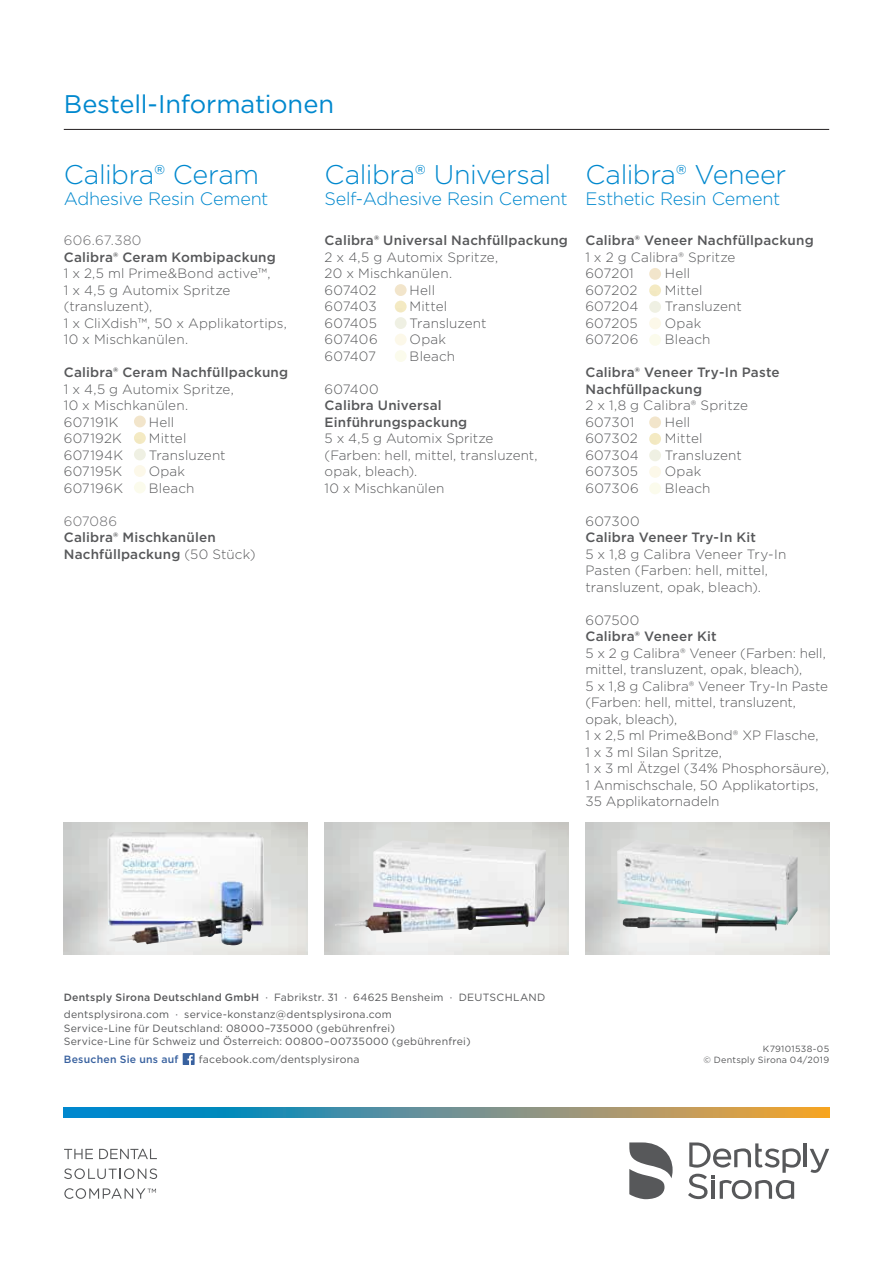
<style>
.page{position:relative;width:893px;height:1263px;background:#fff}
.page>*{position:absolute;margin:0;border:0;box-sizing:border-box;transform-origin:0 0}
.t1{font:300 27px "Gotham";letter-spacing:-.015em;color:#0088ce}
.t2{font:25.5px "Gotham";letter-spacing:-.005em;color:#0088ce}
.t3{font:300 18px "Gotham";letter-spacing:-.015em;color:#0088ce}
.t4{font:300 13.5px/16.5px "Gotham";letter-spacing:.005em;color:#57585a}
.t5{font:500 13.5px/16.5px "Gotham";letter-spacing:.015em;color:#57585a}
.t6{font:300 13.5px "Gotham";letter-spacing:.02em;color:#69696c}
.t7{font:10.5px/17.7px "Gotham";letter-spacing:.025em;color:#57585a}
.t8{font:500 10.5px "Gotham";letter-spacing:.025em;color:#38619f}
.t9{font:9px/10.8px "Gotham";letter-spacing:.03em;color:#57585a;text-align:right}
.s1{font-weight:300}
.s2{font-weight:500}
</style>
<div class="page">
<hr style="left:64px;top:129px;width:765px;height:1px;background:#231f20">
<svg style="left:134px;top:416px;width:12px;height:77px"></svg>
<img style="left:107px;top:832px;width:157px;height:113px">
<img style="left:335px;top:840px;width:211px;height:93px">
<img style="left:617px;top:840px;width:181px;height:93px">
<svg style="left:395px;top:284px;width:12px;height:78px"></svg>
<svg style="left:649px;top:268px;width:12px;height:78px"></svg>
<svg style="left:649px;top:416px;width:12px;height:78px"></svg>
<hr style="left:804px;top:1143px;width:3px;height:24px;background:#57585a">
<svg style="left:810px;top:1149px;width:19px;height:24px"></svg>
<svg style="left:688px;top:1142px;width:113px;height:57px"></svg>
<svg style="left:629px;top:1142px;width:44px;height:57px"></svg>
<svg style="left:64px;top:1149px;width:29px;height:10px"></svg>
<svg style="left:99px;top:1149px;width:58px;height:10px"></svg>
<svg style="left:64px;top:1168px;width:93px;height:11px"></svg>
<svg style="left:64px;top:1188px;width:92px;height:11px"></svg>
<svg style="left:64px;top:1108px;width:765px;height:9px;background:#6a928d"></svg>
<svg style="left:183px;top:1053px;width:12px;height:12px"></svg>
<h2 class="t2" style="left:64px;top:88px;width:272px">Bestell-Informationen</h2>
<h1 class="t1" style="left:64px;top:158px;width:197px">Calibra® Ceram</h1>
<h3 class="t3" style="left:64px;top:187px;width:206px">Adhesive Resin Cement</h3>
<p class="t6" style="left:64px;top:232px;width:79px">606.67.380</p>
<p class="t5" style="left:64px;top:249px;width:214px">Calibra® Ceram Kombipackung</p>
<p class="t4" style="left:64px;top:265px;width:225px">1 x 2,5 ml Prime&amp;Bond active™,<br>1 x 4,5 g Automix Spritze (transluzent),<br>1 x CliXdish™, 50 x Applikatortips,<br>10 x Mischkanülen.</p>
<p class="t5" style="left:64px;top:364px;width:226px">Calibra® Ceram Nachfüllpackung</p>
<p class="t4" style="left:64px;top:380px;width:172px">1 x 4,5 g Automix Spritze,<br>10 x Mischkanülen.<br>607191K</p>
<p class="t4" style="left:149px;top:413px;width:27px">Hell</p>
<p class="t4" style="left:64px;top:430px;width:60px">607192K</p>
<p class="t4" style="left:149px;top:430px;width:39px">Mittel</p>
<p class="t4" style="left:64px;top:446px;width:61px">607194K</p>
<p class="t4" style="left:149px;top:446px;width:78px">Transluzent</p>
<p class="t4" style="left:64px;top:463px;width:60px">607195K</p>
<p class="t4" style="left:149px;top:463px;width:38px">Opak</p>
<p class="t4" style="left:64px;top:479px;width:61px">607196K</p>
<p class="t4" style="left:149px;top:479px;width:47px">Bleach</p>
<p class="t6" style="left:64px;top:512px;width:55px">607086</p>
<p class="t5" style="left:64px;top:529px;width:193px">Calibra® Mischkanülen<br>Nachfüllpackung <span class="s1">(50 Stück)</span></p>
<h1 class="t1" style="left:325px;top:158px;width:228px">Calibra® Universal</h1>
<h3 class="t3" style="left:325px;top:187px;width:244px">Self-Adhesive Resin Cement</h3>
<p class="t5" style="left:325px;top:232px;width:245px">Calibra® Universal Nachfüllpackung</p>
<p class="t4" style="left:325px;top:248px;width:175px">2 x 4,5 g Automix Spritze,<br>20 x Mischkanülen.<br>607402</p>
<p class="t4" style="left:410px;top:281px;width:27px">Hell</p>
<p class="t4" style="left:325px;top:298px;width:54px">607403</p>
<p class="t4" style="left:410px;top:298px;width:39px">Mittel</p>
<p class="t4" style="left:325px;top:314px;width:54px">607405</p>
<p class="t4" style="left:410px;top:314px;width:78px">Transluzent</p>
<p class="t4" style="left:325px;top:331px;width:55px">607406</p>
<p class="t4" style="left:410px;top:331px;width:38px">Opak</p>
<p class="t4" style="left:325px;top:347px;width:53px">607407</p>
<p class="t4" style="left:410px;top:347px;width:47px">Bleach</p>
<p class="t4" style="left:325px;top:380px;width:55px">607400</p>
<p class="t5" style="left:325px;top:397px;width:144px">Calibra Universal<br>Einführungspackung</p>
<p class="t4" style="left:325px;top:430px;width:214px">5 x 4,5 g Automix Spritze (Farben: hell, mittel, transluzent, opak, bleach).<br>10 x Mischkanülen</p>
<h1 class="t1" style="left:585px;top:158px;width:202px">Calibra® Veneer</h1>
<h3 class="t3" style="left:585px;top:187px;width:197px">Esthetic Resin Cement</h3>
<p class="t5" style="left:585px;top:232px;width:230px">Calibra® Veneer Nachfüllpackung</p>
<p class="t4" style="left:585px;top:248px;width:152px">1 x 2 g Calibra® Spritze<br>607201</p>
<p class="t4" style="left:665px;top:265px;width:27px">Hell</p>
<p class="t4" style="left:585px;top:281px;width:53px">607202</p>
<p class="t4" style="left:665px;top:281px;width:39px">Mittel</p>
<p class="t4" style="left:585px;top:298px;width:55px">607204</p>
<p class="t4" style="left:665px;top:298px;width:78px">Transluzent</p>
<p class="t4" style="left:585px;top:314px;width:54px">607205</p>
<p class="t4" style="left:665px;top:314px;width:38px">Opak</p>
<p class="t4" style="left:585px;top:331px;width:54px">607206</p>
<p class="t4" style="left:665px;top:331px;width:47px">Bleach</p>
<p class="t5" style="left:585px;top:364px;width:196px">Calibra® Veneer Try-In Paste<br>Nachfüllpackung</p>
<p class="t4" style="left:585px;top:397px;width:164px">2 x 1,8 g Calibra® Spritze<br>607301</p>
<p class="t4" style="left:665px;top:413px;width:27px">Hell</p>
<p class="t4" style="left:585px;top:430px;width:54px">607302</p>
<p class="t4" style="left:665px;top:430px;width:39px">Mittel</p>
<p class="t4" style="left:585px;top:446px;width:55px">607304</p>
<p class="t4" style="left:665px;top:446px;width:78px">Transluzent</p>
<p class="t4" style="left:585px;top:463px;width:54px">607305</p>
<p class="t4" style="left:665px;top:463px;width:38px">Opak</p>
<p class="t4" style="left:585px;top:479px;width:55px">607306</p>
<p class="t4" style="left:665px;top:479px;width:47px">Bleach</p>
<p class="t4" style="left:585px;top:512px;width:56px">607300</p>
<p class="t5" style="left:585px;top:529px;width:172px">Calibra Veneer Try-In Kit</p>
<p class="t4" style="left:585px;top:545px;width:202px">5 x 1,8 g Calibra Veneer Try-In<br>Pasten (Farben: hell, mittel, transluzent, opak, bleach).</p>
<p class="t4" style="left:585px;top:611px;width:56px">607500</p>
<p class="t5" style="left:585px;top:628px;width:133px">Calibra® Veneer Kit</p>
<p class="t4" style="left:585px;top:644px;width:245px">5 x 2 g Calibra® Veneer (Farben: hell, mittel, transluzent, opak, bleach),<br>5 x 1,8 g Calibra® Veneer Try-In Paste (Farben: hell, mittel, transluzent, opak, bleach),<br>1 x 2,5 ml Prime&amp;Bond® XP Flasche,<br>1 x 3 ml Silan Spritze,<br>1 x 3 ml Ätzgel (34% Phosphorsäure),<br>1 Anmischschale, 50 Applikatortips,<br>35 Applikatornadeln</p>
<p class="t7" style="left:64px;top:988px;width:483px"><span class="s2">Dentsply Sirona Deutschland GmbH</span> · Fabrikstr. 31 · 64625 Bensheim · DEUTSCHLAND dentsplysirona.com · service-konstanz@dentsplysirona.com</p>
<p class="t7" style="left:64px;top:1021px;width:408px;line-height:13.5px">Service-Line für Deutschland: 08000–735000 (gebührenfrei)<br>Service-Line für Schweiz und Österreich: 00800–00735000 (gebührenfrei)</p>
<p class="t8" style="left:64px;top:1052px;width:116px">Besuchen Sie uns auf</p>
<p class="t7" style="left:199px;top:1050px;width:162px">facebook.com/dentsplysirona</p>
<p class="t9" style="left:704px;top:1043px;width:127px">K79101538-05<br>© Dentsply Sirona 04/2019</p>
</div>
